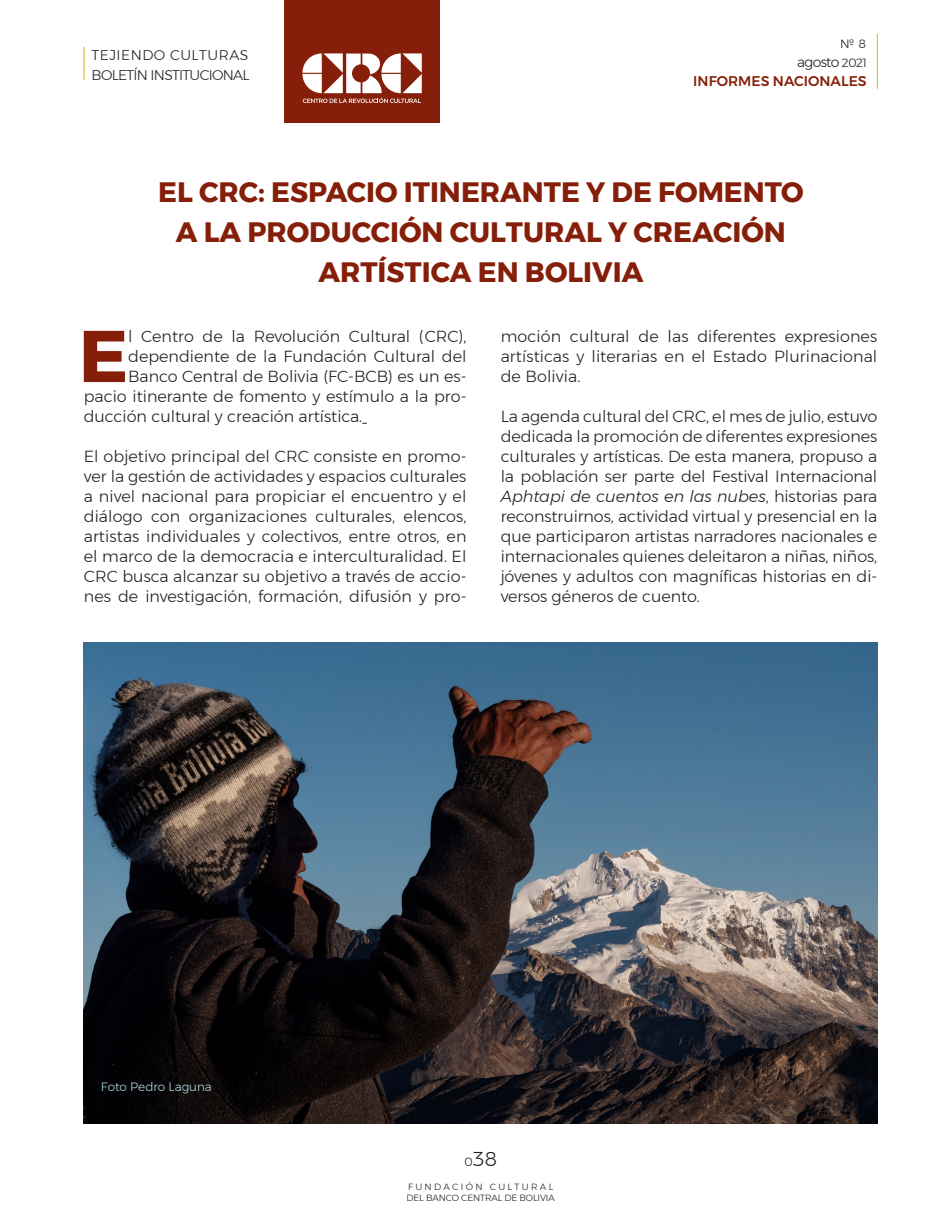
<style>
.page{position:relative;width:933px;height:1224px;background:#fff}
.page>*{position:absolute;margin:0;border:0;box-sizing:border-box;transform-origin:0 0}
.primera_linea{font:700 73px "Montserrat";color:#861f09}
.título{font:700 28px/40px "Montserrat";color:#861f09;text-align:center}
.t1{font:300 20px "Montserrat";color:#231f20}
.texto_corrido{font:300 16px/20px "Montserrat";letter-spacing:.005em;color:#231f20;text-align:justify}
.primera_linea-2{font:300 16px "Montserrat";color:#231f20}
.t2{font:300 14px "Montserrat";letter-spacing:-.05em;color:#231f20}
.t3{font:500 14px "Montserrat";color:#861f09}
.t4{font:300 14px "Montserrat";letter-spacing:.035em;color:#231f20}
.pie_de_foto{font:300 12px "Montserrat";color:#b1dfe5}
.t5{font:300 12px "Montserrat";color:#231f20}
.t6{font:300 9px "Montserrat";letter-spacing:-.015em;color:#231f20}
.t7{font:300 9px "Montserrat";letter-spacing:.26em;color:#231f20}
.s1{font-size:12px}
.s2{font-style:italic}
</style>
<div class="page">
<img style="left:84px;top:642px;width:793px;height:482px">
<hr style="left:84px;top:47px;width:1px;height:33px;background:#ddb008">
<hr style="left:877px;top:34px;width:1px;height:55px;background:#ddb008">
<div style="left:284px;top:0;width:156px;height:122px;background:#861f09"></div>
<svg style="left:302px;top:53px;width:120px;height:50px"></svg>
<p class="t4" style="left:92px;top:45px;width:158px">TEJIENDO CULTURAS</p>
<p class="t2" style="left:92px;top:64px;width:160px">BOLETÍN INSTITUCIONAL</p>
<p class="t5" style="left:840px;top:35px;width:28px">№ 8</p>
<p class="t2" style="left:797px;top:51px;width:71px">agosto <span class="s1">2021</span></p>
<p class="t3" style="left:693px;top:70px;width:175px">INFORMES NACIONALES</p>
<p class="título" style="left:158px;top:172px;width:647px">EL CRC: ESPACIO ITINERANTE Y DE FOMENTO<br>A LA PRODUCCIÓN CULTURAL Y CREACIÓN<br>ARTÍSTICA EN BOLIVIA</p>
<p class="primera_linea" style="left:79px;top:298px;width:51px">E</p>
<p class="primera_linea-2" style="left:128px;top:324px;width:340px">l Centro de la Revolución Cultural (CRC),</p>
<p class="primera_linea-2" style="left:128px;top:344px;width:340px">dependiente de la Fundación Cultural del</p>
<p class="primera_linea-2" style="left:128px;top:364px;width:340px">Banco Central de Bolivia (FC-BCB) es un es-</p>
<p class="primera_linea-2" style="left:84px;top:384px;width:384px">pacio itinerante de fomento y estímulo a la pro-</p>
<p class="primera_linea-2" style="left:84px;top:404px;width:280px">ducción cultural y creación artística.</p>
<p class="texto_corrido" style="left:84px;top:446px;width:384px">El objetivo principal del CRC consiste en promo&shy;ver la gestión de actividades y espacios culturales a nivel nacional para propiciar el encuentro y el diálogo con organizaciones culturales, elencos, artistas individuales y colectivos, entre otros, en el marco de la democracia e interculturalidad. El CRC busca alcanzar su objetivo a través de accio&shy;nes de investigación, formación, difusión y pro-</p>
<p class="texto_corrido" style="left:500px;top:326px;width:378px">moción cultural de las diferentes expresiones artísticas y literarias en el Estado Plurinacional de Bolivia.</p>
<p class="texto_corrido" style="left:500px;top:406px;width:378px">La agenda cultural del CRC, el mes de julio, estuvo dedicada la promoción de diferentes expresiones culturales y artísticas. De esta manera, propuso a la población ser parte del Festival Internacional <span class="s2">Aphtapi de cuentos en las nubes</span>, historias para reconstruirnos, actividad virtual y presencial en la que participaron artistas narradores nacionales e internacionales quienes deleitaron a niñas, niños, jóvenes y adultos con magníficas historias en di&shy;versos géneros de cuento.</p>
<p class="pie_de_foto" style="left:101px;top:1078px;width:112px">Foto Pedro Laguna</p>
<p class="t1" style="left:464px;top:1144px;width:34px"><span class="s1">0</span>38</p>
<p class="t7" style="left:408px;top:1180px;width:147px">FUNDACIÓN CULTURAL</p>
<p class="t6" style="left:406px;top:1191px;width:150px">DEL BANCO CENTRAL DE BOLIVIA</p>
</div>
